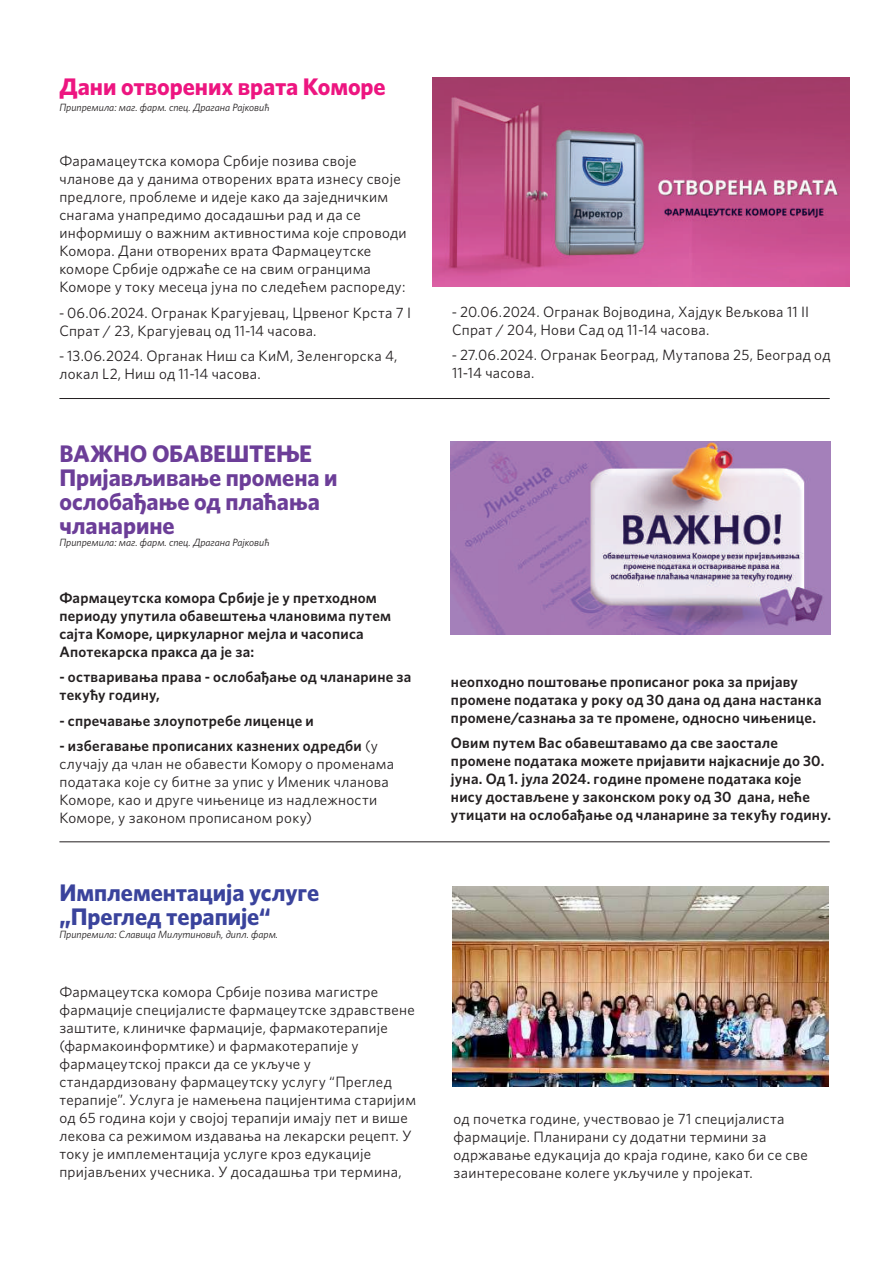
<style>
.page{position:relative;width:893px;height:1263px;background:#fff}
.page>*{position:absolute;margin:0;border:0;box-sizing:border-box;transform-origin:0 0}
.t1{font:700 24px/24px "Whitney";letter-spacing:-.005em;color:#6c3e98}
.t2{font:700 24px/24px "Whitney";color:#3a439c}
.t3{font:700 24px "Whitney";letter-spacing:-.005em;color:#ed1580}
.t4{font:15px/18px "Whitney";letter-spacing:.02em;color:#231f20}
.t5{font:600 15px/18px "Whitney";letter-spacing:.015em;color:#231f20}
.t6{font:italic 10.5px "Whitney";color:#231f20}
.s1{font-family:"Myriad Pro"}
.s2{font-weight:600}
</style>
<div class="page">
<hr style="left:59px;top:398px;width:771px;height:1px;background:#231f20">
<hr style="left:59px;top:841px;width:771px;height:1px;background:#231f20">
<img style="left:433px;top:77px;width:417px;height:210px">
<img style="left:451px;top:442px;width:379px;height:192px">
<img style="left:453px;top:887px;width:376px;height:200px">
<h1 class="t3" style="left:59px;top:71px;width:328px">Дани отворених врата Коморе</h1>
<p class="t6" style="left:59px;top:100px;width:212px">Припремила: маг. фарм. спец. Драгана Рајковић</p>
<p class="t4" style="left:59px;top:152px;width:349px">Фарамацеутска комора Србије позива своје чланове да у данима отворених врата изнесу своје предлоге, проблеме и идеје како да заједничким снагама унапредимо досадашњи рад и да се информишу о важним активностима које спроводи Комора. Дани отворених врата Фармацеутске коморе Србије одржаће се на свим огранцима Коморе у току месеца јуна по следећем распореду:</p>
<p class="t4" style="left:59px;top:303px;width:353px"><span class="s1">-</span> 06.06.2024. Огранак Крагујевац, Црвеног Крста 7 I<br>Спрат / 23, Крагујевац од 11-14 часова.</p>
<p class="t4" style="left:59px;top:347px;width:339px"><span class="s1">-</span> 13.06.2024. Органак Ниш са КиМ, Зеленгорска 4, локал L2, Ниш од 11-14 часова.</p>
<h1 class="t1" style="left:59px;top:441px;width:280px">ВАЖНО ОБАВЕШТЕЊЕ<br>Пријављивање промена и ослобађање од плаћања чланарине</h1>
<p class="t6" style="left:59px;top:536px;width:212px">Припремила: маг. фарм. спец. Драгана Рајковић</p>
<p class="t5" style="left:59px;top:588px;width:333px">Фармацеутска комора Србије је у претходном периоду упутила обавештења члановима путем сајта Коморе, циркуларног мејла и часописа Апотекарска пракса да је за:</p>
<p class="t5" style="left:59px;top:667px;width:354px">- остваривања права - ослобађање од чланарине за текућу годину,</p>
<p class="t5" style="left:59px;top:711px;width:256px">- спречавање злоупотребе лиценце и</p>
<p class="t4" style="left:59px;top:736px;width:336px"><span class="s2">- избегавање прописаних казнених одредби</span> (у случају да члан не обавести Комору о променама података које су битне за упис у Именик чланова Коморе, као и друге чињенице из надлежности Коморе, у законом прописаном року)</p>
<h1 class="t2" style="left:59px;top:880px;width:261px">Имплементација услуге „Преглед терапије“</h1>
<p class="t6" style="left:59px;top:927px;width:220px">Припремила: Славица Милутиновић, дипл. фарм.</p>
<p class="t4" style="left:59px;top:982px;width:358px">Фармацеутска комора Србије позива магистре фармације специјалисте фармацеутске здравствене заштите, клиничке фармације, фармакотерапије (фармакоинформтике) и фармакотерапије у фармацеутској пракси да се укључе у стандардизовану фармацеутску услугу “Преглед терапије”. Услуга је намењена пацијентима старијим од 65 година који у својој терапији имају пет и више лекова са режимом издавања на лекарски рецепт. У току је имплементација услуге кроз едукације пријављених учесника. У досадашња три термина,</p>
<p class="t4" style="left:452px;top:302px;width:358px"><span class="s1">-</span> 20.06.2024. Огранак Војводина, Хајдук Вељкова 11 II<br>Спрат / 204, Нови Сад од 11-14 часова.</p>
<p class="t4" style="left:452px;top:346px;width:380px"><span class="s1">-</span> 27.06.2024. Огранак Београд, Мутапова 25, Београд од<br>11-14 часова.</p>
<p class="t5" style="left:451px;top:672px;width:372px">неопходно поштовање прописаног рока за пријаву промене података у року од 30 дана од дана настанка промене/сазнања за те промене, односно чињенице.</p>
<p class="t5" style="left:451px;top:734px;width:381px">Овим путем Вас обавештавамо да све заостале промене података можете пријавити најкасније до 30. јуна. Од 1. јула 2024. године промене података које нису достављене у законском року од 30 дана, неће утицати на ослобађање од чланарине за текућу годину.</p>
<p class="t4" style="left:454px;top:1109px;width:356px">од почетка године, учествовао је 71 специјалиста фармације. Планирани су додатни термини за одржавање едукација до краја године, како би се све заинтересоване колеге укључиле у пројекат.</p>
</div>
